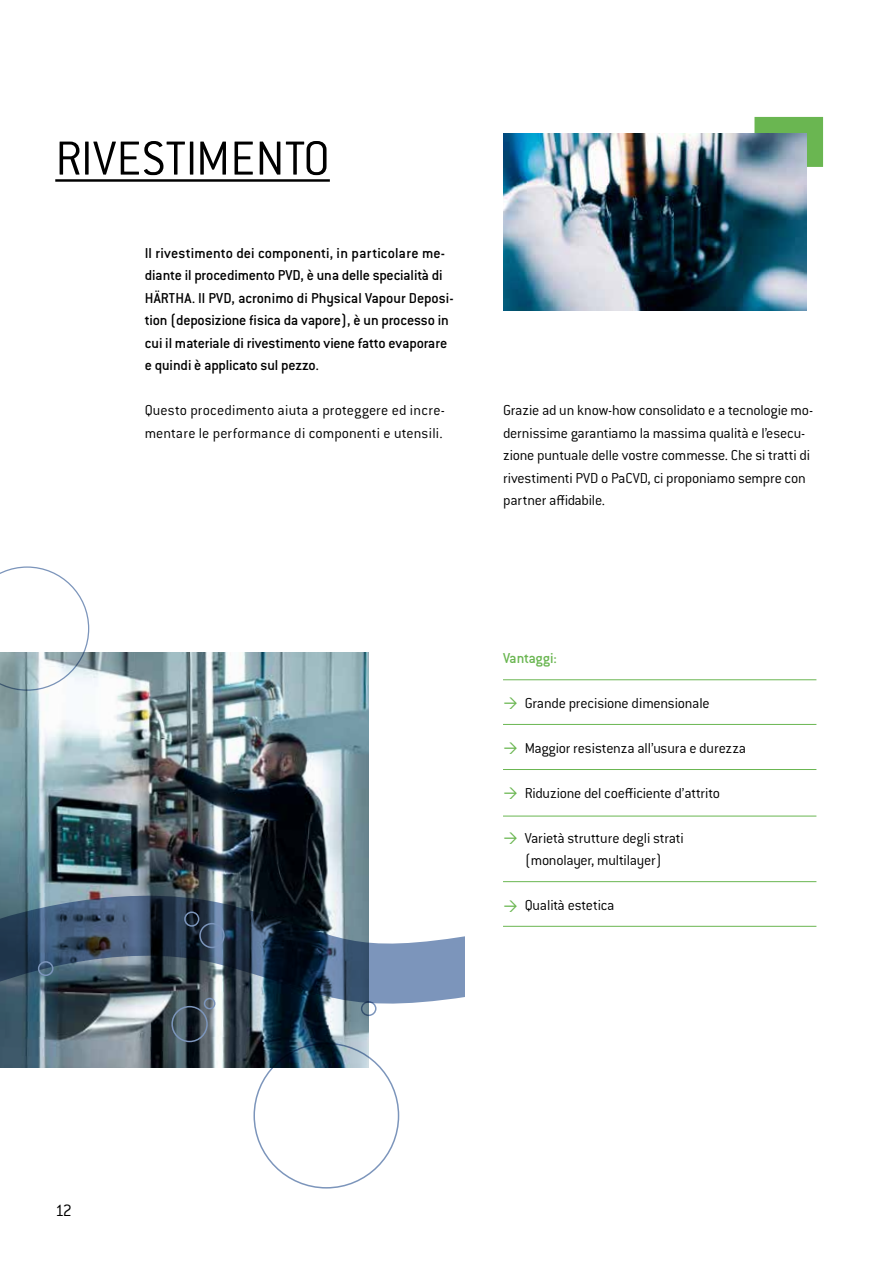
<style>
.page{position:relative;width:893px;height:1263px;background:#fff}
.page>*{position:absolute;margin:0;border:0;box-sizing:border-box;transform-origin:0 0}
.t1{font:300 52.5px "Conduit ITC Pro";color:#000}
.t2{font:300 18px "Conduit ITC Pro";color:#000}
.t3{font:300 15.75px/22.5px "Conduit ITC Pro";letter-spacing:-.01em;color:#000}
.t4{font:500 15.75px/22.5px "Conduit ITC Pro";letter-spacing:-.005em;color:#000}
.t5{font:500 15.75px "Conduit ITC Pro";letter-spacing:-.015em;color:#6ab651}
</style>
<div class="page">
<img style="left:0;top:652px;width:369px;height:416px">
<svg style="left:0;top:894px;width:465px;height:111px;background:#556779"></svg>
<div style="left:199px;top:923px;width:26px;height:25px;border:2px solid #7c95bb;border-radius:50%"></div>
<div style="left:171px;top:1006px;width:37px;height:36px;border:2px solid #7c95bb;border-radius:50%"></div>
<svg style="left:0;top:566px;width:89px;height:125px"></svg>
<div style="left:38px;top:961px;width:16px;height:15px;border:2px solid #7c95bb;border-radius:50%"></div>
<div style="left:361px;top:1001px;width:15px;height:15px;border:2px solid #7c95bb;border-radius:50%"></div>
<div style="left:184px;top:911px;width:15px;height:16px;border:2px solid #7c95bb;border-radius:50%"></div>
<div style="left:204px;top:998px;width:11px;height:11px;border:2px solid #7c95bb;border-radius:50%"></div>
<hr style="left:55px;top:179px;width:275px;height:3px;background:#000">
<hr style="left:503px;top:679px;width:313px;height:1px;background:#6ab651">
<hr style="left:503px;top:724px;width:313px;height:1px;background:#6ab651">
<hr style="left:503px;top:769px;width:313px;height:1px;background:#6ab651">
<hr style="left:503px;top:926px;width:313px;height:1px;background:#6ab651">
<hr style="left:503px;top:816px;width:313px;height:1px;background:#6ab651">
<hr style="left:503px;top:881px;width:313px;height:1px;background:#6ab651">
<div style="left:754px;top:117px;width:69px;height:50px;background:#6ab651"></div>
<img style="left:503px;top:134px;width:303px;height:176px">
<h1 class="t1" style="left:55px;top:130px;width:276px">RIVESTIMENTO</h1>
<p class="t4" style="left:145px;top:242px;width:310px">Il rivestimento dei componenti, in particolare me&shy;diante il procedimento PVD, è una delle specialità di HÄRTHA. Il PVD, acronimo di Physical Vapour Deposi&shy;tion (deposizione fisica da vapore), è un processo in cui il materiale di rivestimento viene fatto evaporare e quindi è applicato sul pezzo.</p>
<p class="t3" style="left:145px;top:399px;width:302px">Questo procedimento aiuta a proteggere ed incre&shy;mentare le performance di componenti e utensili.</p>
<p class="t3" style="left:503px;top:399px;width:312px">Grazie ad un know-how consolidato e a tecnologie mo&shy;dernissime garantiamo la massima qualità e l’esecu&shy;zione puntuale delle vostre commesse. Che si tratti di rivestimenti PVD o PaCVD, ci proponiamo sempre con partner affidabile.</p>
<p class="t2" style="left:55px;top:1200px;width:18px">12</p>
<p class="t5" style="left:503px;top:649px;width:55px">Vantaggi:</p>
<p class="t3" style="left:525px;top:692px;width:186px">Grande precisione dimensionale</p>
<p class="t3" style="left:525px;top:737px;width:223px">Maggior resistenza all’usura e durezza</p>
<p class="t3" style="left:525px;top:782px;width:197px">Riduzione del coefficiente d’attrito</p>
<p class="t3" style="left:525px;top:827px;width:161px">Varietà strutture degli strati (monolayer, multilayer)</p>
<p class="t3" style="left:525px;top:894px;width:91px">Qualità estetica</p>
</div>
